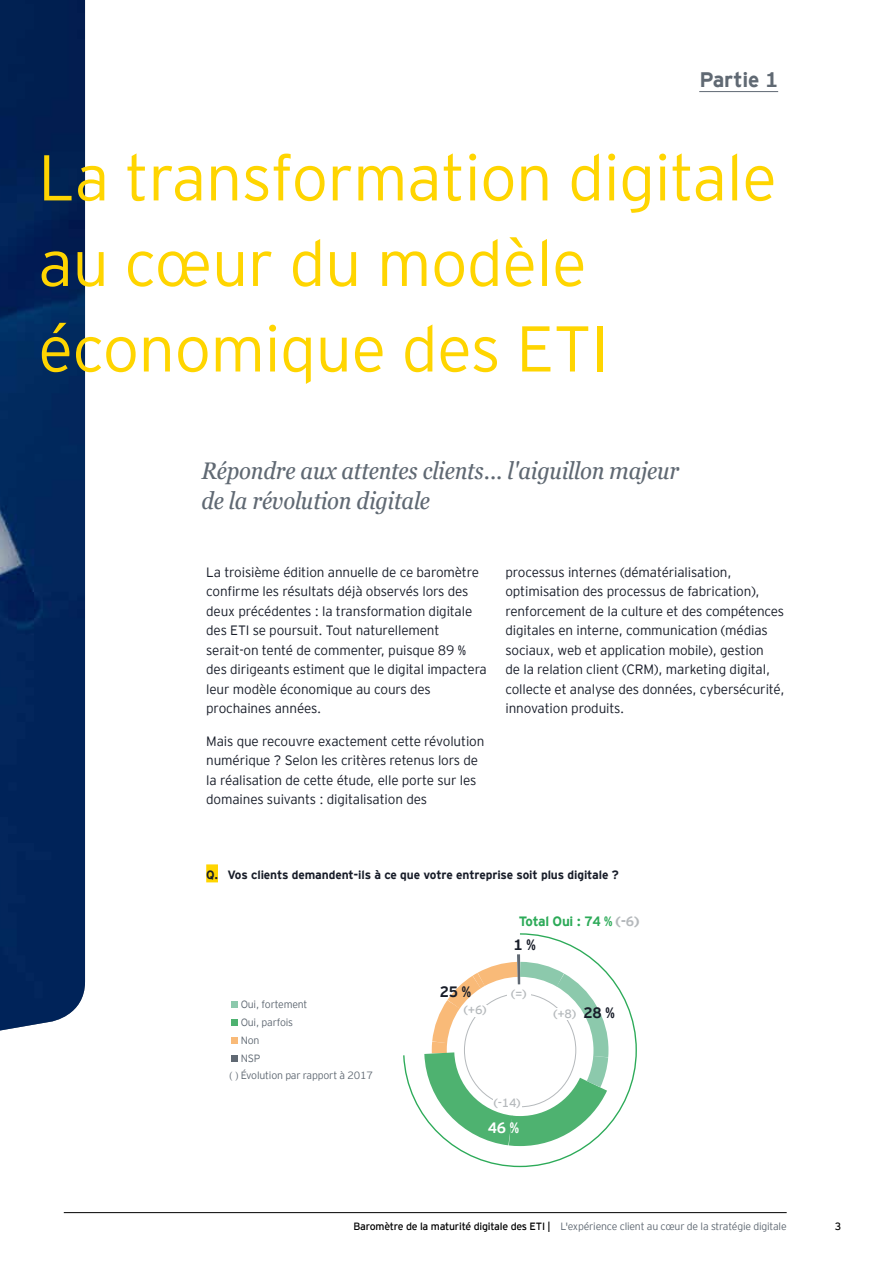
<style>
.page{position:relative;width:893px;height:1263px;background:#fff}
.page>*{position:absolute;margin:0;border:0;box-sizing:border-box;transform-origin:0 0}
.t1{font:300 64.5px/85.5px "EY Interstate";letter-spacing:-.01em;color:#ffd500}
.t2{font:italic condensed 24px/30px "Georgia Pro";letter-spacing:-.01em;color:#606973}
.t3{font:700 21px "EY Interstate";letter-spacing:-.01em;color:#606973}
.t4{font:700 15px "EY Interstate";color:#181d29}
.t5{font:700 15px "EY Interstate";color:#fff}
.t6{font:300 13.5px/19.5px "EY Interstate";letter-spacing:-.01em;color:#181d29}
.t7{font:700 13.5px "EY Interstate";letter-spacing:-.02em;color:#2caa58}
.t8{font:700 12px "EY Interstate";letter-spacing:-.01em;color:#181d29}
.t9{font:12px "EY Interstate";color:#b5b9bc}
.t10{font:300 10.5px "EY Interstate";letter-spacing:-.02em;color:#606973}
.t11{font:10.5px "EY Interstate";color:#000}
.s1{color:#b5b9bc}
.s2{font-family:"Minion Pro";font-weight:400}
.s3{font-weight:400;color:#000}
</style>
<div class="page">
<hr style="left:64px;top:1212px;width:723px;height:1px;background:#000">
<hr style="left:699px;top:91px;width:79px;height:1px;background:#606973">
<img style="left:0;top:0;width:85px;height:1031px">
<div style="left:206px;top:864px;width:12px;height:18px;background:#ffd500"></div>
<svg style="left:403px;top:933px;width:234px;height:235px"></svg>
<svg style="left:408px;top:939px;width:225px;height:225px"></svg>
<div style="left:501px;top:937px;width:35px;height:14px;background:#fff"></div>
<div style="left:231px;top:1001px;width:7px;height:7px;background:#8cc9ac"></div>
<div style="left:231px;top:1019px;width:7px;height:7px;background:#4eb270"></div>
<div style="left:231px;top:1037px;width:7px;height:7px;background:#f9ba78"></div>
<div style="left:231px;top:1055px;width:7px;height:6px;background:#606973"></div>
<h3 class="t3" style="left:699px;top:64px;width:80px">Partie 1</h3>
<h1 class="t1" style="left:38px;top:131px;width:740px">La transformation digitale au cœur du modèle économique des ETI</h1>
<h2 class="t2" style="left:201px;top:457px;width:480px">Répondre aux attentes clients... l'aiguillon majeur de la révolution digitale</h2>
<p class="t6" style="left:206px;top:562px;width:282px">La troisième édition annuelle de ce baromètre confirme les résultats déjà observés lors des deux précédentes : la transformation digitale des ETI se poursuit. Tout naturellement serait-on tenté de commenter, puisque 89 % des dirigeants estiment que le digital impactera leur modèle économique au cours des prochaines années.</p>
<p class="t6" style="left:206px;top:730px;width:280px">Mais que recouvre exactement cette révolution numérique ? Selon les critères retenus lors de la réalisation de cette étude, elle porte sur les domaines suivants : digitalisation des</p>
<p class="t6" style="left:505px;top:562px;width:281px">processus internes (dématérialisation, optimisation des processus de fabrication), renforcement de la culture et des compétences digitales en interne, communication (médias sociaux, web et application mobile), gestion<br>de la relation client (CRM), marketing digital, collecte et analyse des données, cybersécurité, innovation produits.</p>
<p class="t8" style="left:206px;top:866px;width:414px">Q. Vos clients demandent-ils à ce que votre entreprise soit plus digitale ?</p>
<p class="t7" style="left:519px;top:912px;width:122px">Total Oui : 74 % <span class="s1">(-6)</span></p>
<p class="t10" style="left:241px;top:997px;width:68px">Oui, fortement</p>
<p class="t10" style="left:241px;top:1015px;width:54px">Oui, parfois</p>
<p class="t10" style="left:241px;top:1033px;width:20px">Non</p>
<p class="t10" style="left:241px;top:1050px;width:21px">NSP</p>
<p class="t10" style="left:229px;top:1068px;width:145px"><span class="s2">( )</span> Évolution par rapport à 2017</p>
<p class="t4" style="left:440px;top:981px;width:33px">25 %</p>
<p class="t9" style="left:464px;top:1001px;width:24px">(+6)</p>
<p class="t4" style="left:513px;top:934px;width:24px">1%</p>
<p class="t9" style="left:511px;top:985px;width:17px">(=)</p>
<p class="t9" style="left:553px;top:1005px;width:24px">(+8)</p>
<p class="t4" style="left:583px;top:1002px;width:33px">28 %</p>
<p class="t9" style="left:494px;top:1094px;width:28px">(-14)</p>
<p class="t5" style="left:488px;top:1117px;width:33px">46 %</p>
<p class="t10" style="left:353px;top:1219px;width:435px"><span class="s3">Baromètre de la maturité digitale des ETI |</span> L'expérience client au cœur de la stratégie digitale</p>
<p class="t11" style="left:835px;top:1219px;width:8px">3</p>
</div>
